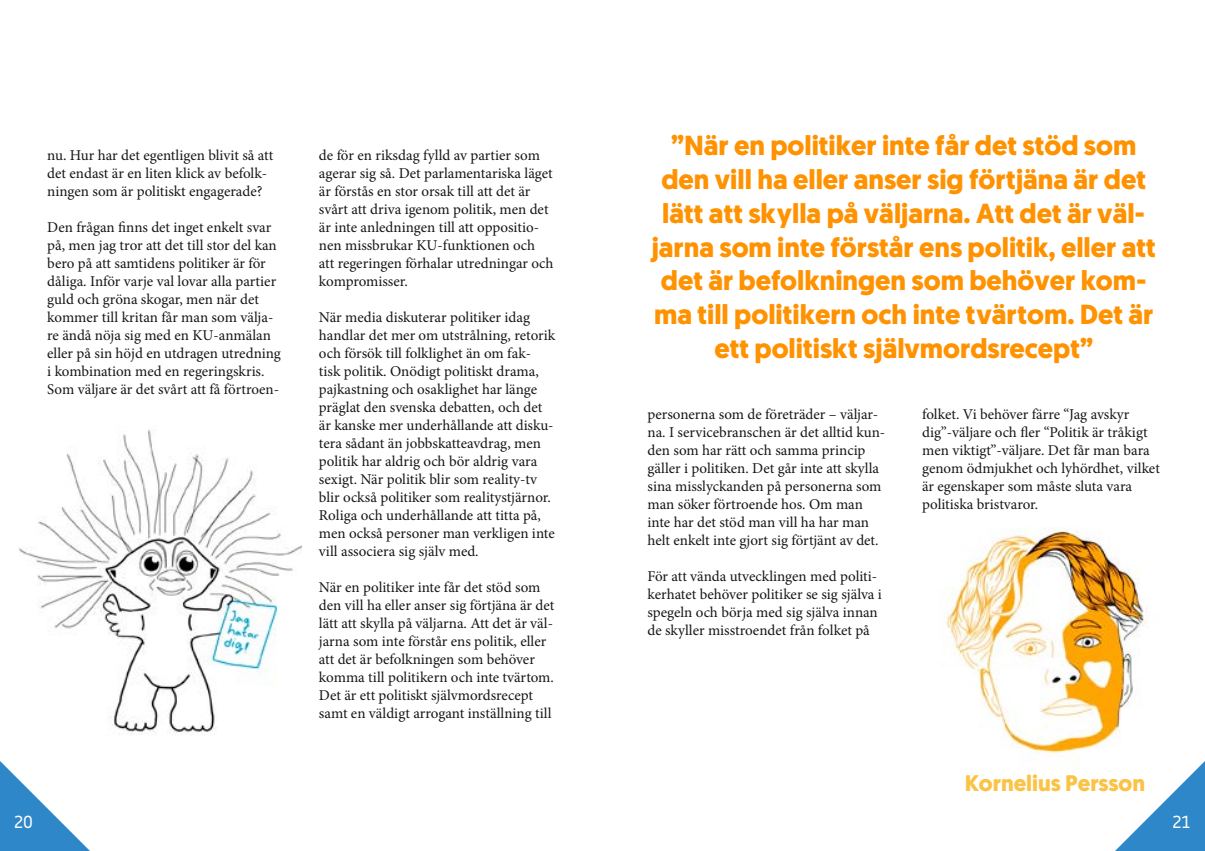
<style>
.page{position:relative;width:1205px;height:851px;background:#fff}
.page>*{position:absolute;margin:0;border:0;box-sizing:border-box;transform-origin:0 0}
.t1{font:700 27.5px/33.8px "Geomanist";color:#ff9200;text-align:center}
.t2{font:700 22.5px "Geomanist";color:#fbc345}
.t3{font:17.5px "Noway";color:#fff}
.t4{font:15px/18px "Minion Pro";color:#161614}
</style>
<div class="page">
<svg style="left:0;top:761px;width:89px;height:89px"></svg>
<svg style="left:1116px;top:761px;width:89px;height:89px"></svg>
<img style="left:19px;top:429px;width:282px;height:306px">
<img style="left:943px;top:527px;width:229px;height:246px">
<p class="t4" style="left:47px;top:146px;width:227px">nu. Hur har det egentligen blivit så att det endast är en liten klick av befolk&shy;ningen som är politiskt engagerade?</p>
<p class="t4" style="left:47px;top:218px;width:235px">Den frågan finns det inget enkelt svar på, men jag tror att det till stor del kan bero på att samtidens politiker är för dåliga. Inför varje val lovar alla partier guld och gröna skogar, men när det kommer till kritan får man som välja&shy;re ändå nöja sig med en KU-anmälan eller på sin höjd en utdragen utredning i kombination med en regeringskris.<br>Som väljare är det svårt att få förtroen-</p>
<p class="t4" style="left:319px;top:146px;width:236px">de för en riksdag fylld av partier som agerar sig så. Det parlamentariska läget är förstås en stor orsak till att det är svårt att driva igenom politik, men det är inte anledningen till att oppositio&shy;nen missbrukar KU-funktionen och att regeringen förhalar utredningar och kompromisser.</p>
<p class="t4" style="left:319px;top:308px;width:238px">När media diskuterar politiker idag handlar det mer om utstrålning, retorik och försök till folklighet än om fak&shy;tisk politik. Onödigt politiskt drama, pajkastning och osaklighet har länge präglat den svenska debatten, och det är kanske mer underhållande att disku&shy;tera sådant än jobbskatteavdrag, men politik har aldrig och bör aldrig vara sexigt. När politik blir som reality-tv blir också politiker som realitystjärnor.<br>Roliga och underhållande att titta på, men också personer man verkligen inte vill associera sig själv med.</p>
<p class="t4" style="left:319px;top:578px;width:237px">När en politiker inte får det stöd som den vill ha eller anser sig förtjäna är det lätt att skylla på väljarna. Att det är väl&shy;jarna som inte förstår ens politik, eller att det är befolkningen som behöver komma till politikern och inte tvärtom.<br>Det är ett politiskt självmordsrecept samt en väldigt arrogant inställning till</p>
<p class="t1" style="left:652px;top:129px;width:505px">”När en politiker inte får det stöd som den vill ha eller anser sig förtjäna är det lätt att skylla på väljarna. Att det är väl&shy;jarna som inte förstår ens politik, eller att det är befolkningen som behöver kom&shy;ma till politikern och inte tvärtom. Det är ett politiskt självmordsrecept”</p>
<p class="t4" style="left:647px;top:405px;width:239px">personerna som de företräder – väljar&shy;na. I servicebranschen är det alltid kun&shy;den som har rätt och samma princip gäller i politiken. Det går inte att skylla sina misslyckanden på personerna som man söker förtroende hos. Om man inte har det stöd man vill ha har man helt enkelt inte gjort sig förtjänt av det.</p>
<p class="t4" style="left:647px;top:567px;width:236px">För att vända utvecklingen med politi&shy;kerhatet behöver politiker se sig själva i spegeln och börja med sig själva innan de skyller misstroendet från folket på</p>
<p class="t4" style="left:922px;top:405px;width:239px">folket. Vi behöver färre “Jag avskyr dig”-väljare och fler “Politik är tråkigt men viktigt”-väljare. Det får man bara genom ödmjukhet och lyhördhet, vilket är egenskaper som måste sluta vara politiska bristvaror.</p>
<h2 class="t2" style="left:965px;top:767px;width:182px">Kornelius Persson</h2>
<p class="t3" style="left:14px;top:809px;width:20px">20</p>
<p class="t3" style="left:1172px;top:809px;width:19px">21</p>
</div>
